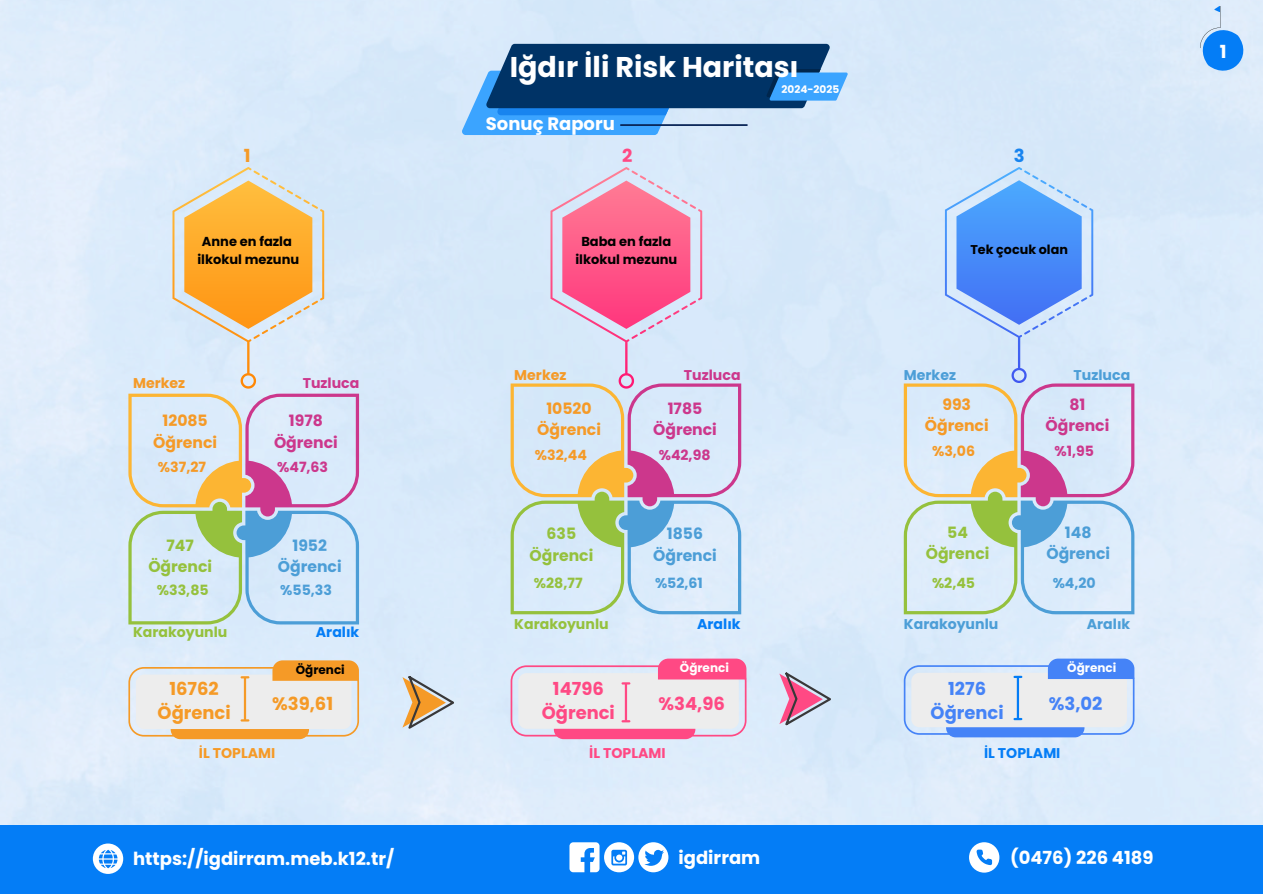
<style>
.page{position:relative;width:1263px;height:894px;background:#fff}
.page>*{position:absolute;margin:0;border:0;box-sizing:border-box;transform-origin:0 0}
.t1{font:700 28.5px "Poppins";color:#fff}
.t2{font:700 18px "Poppins";color:#fff}
.t3{font:700 18px "Poppins";color:#f59a27}
.t4{font:700 18px "Poppins";color:#ff4984}
.t5{font:700 18px "Poppins";color:#4583f7}
.t6{font:700 18px "Poppins";color:#1884ef}
.t7{font:700 17.85px/24.5px "Poppins";color:#f59a27;text-align:center}
.t8{font:700 17.85px/24.5px "Poppins";color:#ff4984;text-align:center}
.t9{font:700 17.85px/24.5px "Poppins";color:#4583f7;text-align:center}
.t10{font:700 15.6px/21.3px "Poppins";color:#f59a27;text-align:center}
.t11{font:700 15.6px/21.3px "Poppins";color:#4c9ed7;text-align:center}
.t12{font:700 15.6px/21.3px "Poppins";color:#cc378c;text-align:center}
.t13{font:700 15.6px/21.3px "Poppins";color:#95c13d;text-align:center}
.t14{font:700 14.1px "Poppins";color:#4c9ed7}
.t15{font:700 14.1px "Poppins";color:#95c13d}
.t16{font:700 14.1px "Poppins";color:#f59a27}
.t17{font:700 14.1px "Poppins";color:#cc378c}
.t18{font:700 14.1px "Poppins";color:#047df6}
.t19{font:700 14.1px "Poppins";color:#ff4984}
.t20{font:700 13.05px/18.1px "Poppins";color:#000;text-align:center}
.t21{font:700 12.75px "Poppins";color:#000}
.t22{font:700 12px "Poppins";color:#fff}
.t23{font:700 12px "Poppins";color:#000}
.t24{font:700 10.5px "Poppins";color:#fff}
</style>
<div class="page">
<div style="left:0;top:0;width:1263px;height:825px;background:#dbebfb"></div>
<div style="left:0;top:825px;width:1263px;height:68px;background:#047df6"></div>
<svg style="left:969px;top:842px;width:30px;height:30px"></svg>
<svg style="left:93px;top:843px;width:30px;height:30px"></svg>
<div style="left:604px;top:842px;width:30px;height:30px;background:#fff;border-radius:50%"></div>
<svg style="left:611px;top:849px;width:16px;height:16px"></svg>
<svg style="left:638px;top:842px;width:30px;height:30px"></svg>
<svg style="left:569px;top:842px;width:30px;height:30px"></svg>
<svg style="left:461px;top:44px;width:387px;height:91px;background:#3c73a8"></svg>
<hr style="left:621px;top:124px;width:126px;height:2px;background:#072355">
<svg style="left:1192px;top:6px;width:62px;height:75px;background:#9fcbf7"></svg>
<div style="left:171px;top:719px;width:138px;height:20px;background:#f59a27;border-radius:10px"></div>
<div style="left:554px;top:719px;width:141px;height:20px;background:#ff4984;border-radius:10px"></div>
<div style="left:946px;top:718px;width:138px;height:19px;background:#4583f7;border-radius:10px"></div>
<svg style="left:402px;top:675px;width:52px;height:53px;background:#cebfa9"></svg>
<svg style="left:779px;top:672px;width:52px;height:53px;background:#cea7c1"></svg>
<svg style="left:128px;top:660px;width:231px;height:76px;background:#ebddc9"></svg>
<svg style="left:511px;top:658px;width:235px;height:78px;background:#edcddb"></svg>
<svg style="left:904px;top:658px;width:230px;height:76px;background:#c9d8f1"></svg>
<svg style="left:128px;top:167px;width:231px;height:457px;background:#dad7ce"></svg>
<svg style="left:511px;top:167px;width:230px;height:447px;background:#d9cbda"></svg>
<svg style="left:904px;top:167px;width:230px;height:447px;background:#c0d4ec"></svg>
<h1 class="t1" style="left:510px;top:51px;width:291px">Iğdır İli Risk Haritası</h1>
<p class="t24" style="left:781px;top:83px;width:59px">2024-2025</p>
<p class="t2" style="left:486px;top:113px;width:130px">Sonuç Raporu</p>
<p class="t3" style="left:244px;top:145px;width:8px">1</p>
<p class="t4" style="left:622px;top:145px;width:12px">2</p>
<p class="t6" style="left:1014px;top:145px;width:12px">3</p>
<p class="t20" style="left:197px;top:232px;width:103px">Anne en fazla ilkokul mezunu</p>
<p class="t20" style="left:575px;top:232px;width:103px">Baba en fazla ilkokul mezunu</p>
<p class="t21" style="left:970px;top:242px;width:99px">Tek çocuk olan</p>
<p class="t16" style="left:133px;top:374px;width:54px">Merkez</p>
<p class="t17" style="left:303px;top:374px;width:58px">Tuzluca</p>
<p class="t10" style="left:153px;top:410px;width:65px">12085<br>Öğrenci</p>
<p class="t16" style="left:158px;top:459px;width:50px">%37,27</p>
<p class="t13" style="left:148px;top:534px;width:65px">747<br>Öğrenci</p>
<p class="t15" style="left:157px;top:581px;width:53px">%33,85</p>
<p class="t12" style="left:274px;top:410px;width:65px">1978<br>Öğrenci</p>
<p class="t17" style="left:277px;top:459px;width:52px">%47,63</p>
<p class="t11" style="left:278px;top:534px;width:65px">1952<br>Öğrenci</p>
<p class="t14" style="left:280px;top:581px;width:53px">%55,33</p>
<p class="t15" style="left:133px;top:623px;width:96px">Karakoyunlu</p>
<p class="t18" style="left:316px;top:623px;width:45px">Aralık</p>
<p class="t16" style="left:514px;top:366px;width:54px">Merkez</p>
<p class="t17" style="left:684px;top:366px;width:58px">Tuzluca</p>
<p class="t10" style="left:537px;top:397px;width:65px">10520<br>Öğrenci</p>
<p class="t16" style="left:535px;top:447px;width:54px">%32,44</p>
<p class="t13" style="left:530px;top:523px;width:65px">635<br>Öğrenci</p>
<p class="t15" style="left:534px;top:574px;width:50px">%28,77</p>
<p class="t12" style="left:653px;top:397px;width:65px">1785<br>Öğrenci</p>
<p class="t17" style="left:659px;top:447px;width:53px">%42,98</p>
<p class="t11" style="left:653px;top:523px;width:65px">1856<br>Öğrenci</p>
<p class="t14" style="left:655px;top:574px;width:49px">%52,61</p>
<p class="t15" style="left:514px;top:615px;width:96px">Karakoyunlu</p>
<p class="t18" style="left:697px;top:615px;width:45px">Aralık</p>
<p class="t14" style="left:904px;top:366px;width:54px">Merkez</p>
<p class="t14" style="left:1073px;top:366px;width:58px">Tuzluca</p>
<p class="t10" style="left:925px;top:394px;width:65px">993<br>Öğrenci</p>
<p class="t16" style="left:932px;top:442px;width:45px">%3,06</p>
<p class="t13" style="left:926px;top:522px;width:65px">54<br>Öğrenci</p>
<p class="t15" style="left:932px;top:574px;width:45px">%2,45</p>
<p class="t12" style="left:1045px;top:394px;width:65px">81<br>Öğrenci</p>
<p class="t17" style="left:1054px;top:442px;width:41px">%1,95</p>
<p class="t11" style="left:1046px;top:522px;width:65px">148<br>Öğrenci</p>
<p class="t14" style="left:1053px;top:574px;width:45px">%4,20</p>
<p class="t14" style="left:904px;top:615px;width:96px">Karakoyunlu</p>
<p class="t14" style="left:1087px;top:615px;width:45px">Aralık</p>
<p class="t7" style="left:158px;top:676px;width:75px">16762<br>Öğrenci</p>
<p class="t23" style="left:296px;top:663px;width:50px">Öğrenci</p>
<p class="t22" style="left:680px;top:661px;width:50px">Öğrenci</p>
<p class="t22" style="left:1067px;top:661px;width:50px">Öğrenci</p>
<p class="t3" style="left:272px;top:693px;width:63px">%39,61</p>
<p class="t8" style="left:542px;top:676px;width:75px">14796<br>Öğrenci</p>
<p class="t4" style="left:658px;top:693px;width:68px">%34,96</p>
<p class="t9" style="left:931px;top:676px;width:75px">1276<br>Öğrenci</p>
<p class="t5" style="left:1049px;top:693px;width:55px">%3,02</p>
<p class="t16" style="left:199px;top:744px;width:78px">İL TOPLAMI</p>
<p class="t19" style="left:589px;top:744px;width:78px">İL TOPLAMI</p>
<p class="t18" style="left:984px;top:744px;width:78px">İL TOPLAMI</p>
<p class="t2" style="left:133px;top:848px;width:263px">https://igdirram.meb.k12.tr/</p>
<p class="t2" style="left:679px;top:847px;width:83px">igdirram</p>
<p class="t2" style="left:1010px;top:847px;width:145px">(0476) 226 4189</p>
<p class="t2" style="left:1220px;top:41px;width:8px">1</p>
</div>
